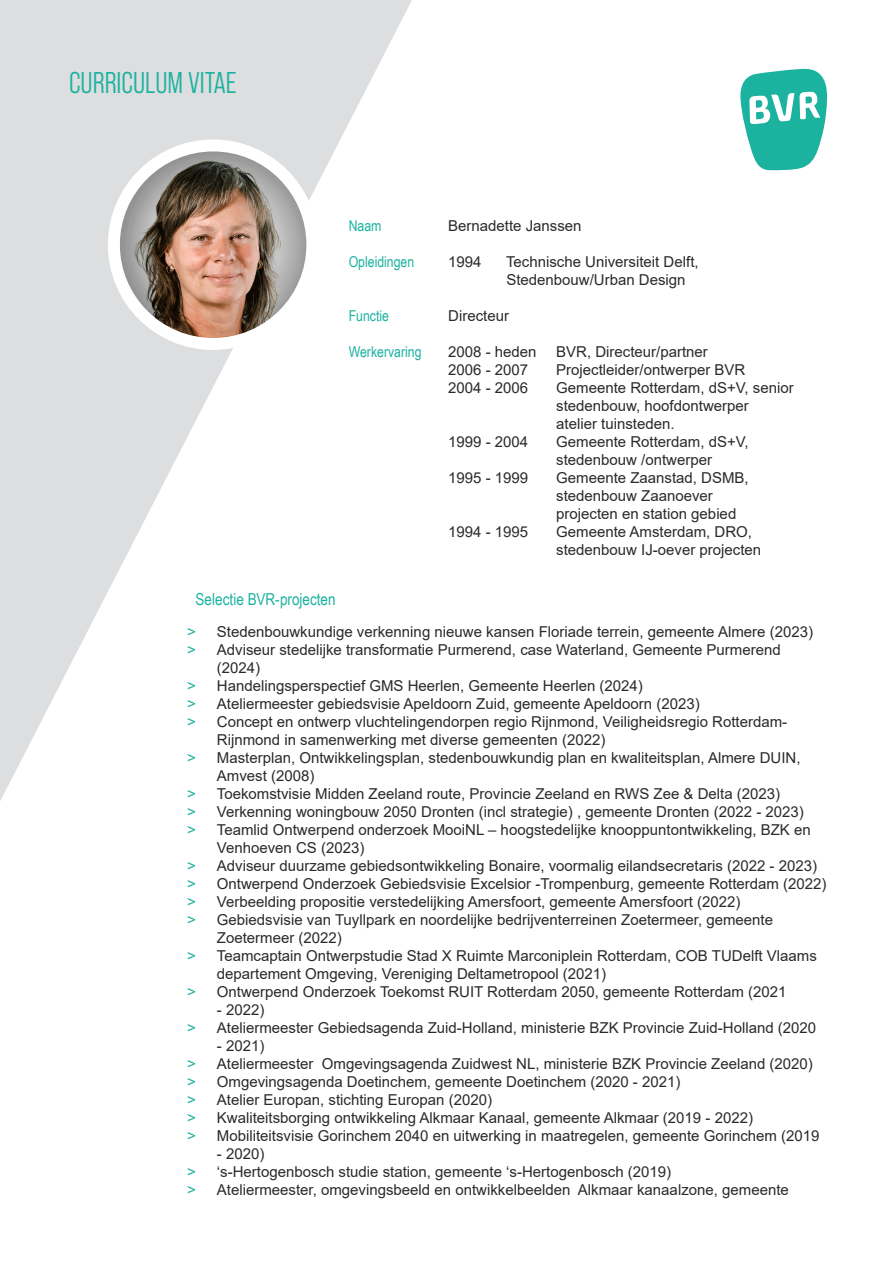
<style>
.page{position:relative;width:893px;height:1263px;background:#fff}
.page>*{position:absolute;margin:0;border:0;box-sizing:border-box;transform-origin:0 0}
.Basistekst{font:30px "Bebas Neue Pro Middle";color:#1cb2a0}
.t1{font:16.5px "Arial Narrow";color:#1cb2a0}
.t2{font:15px/18px "Arial";color:#2b292a}
.t3{font:15px "Arial Narrow";color:#1cb2a0}
.s1{color:#1cb2a0}
</style>
<div class="page">
<svg style="left:0;top:0;width:412px;height:801px"></svg>
<img style="left:120px;top:151px;width:188px;height:188px">
<div style="left:108px;top:139px;width:210px;height:211px;border:12px solid #fff;border-radius:50%"></div>
<svg style="left:740px;top:68px;width:87px;height:103px"></svg>
<p class="Basistekst" style="left:69px;top:66px;width:169px">CURRICULUM VITAE</p>
<p class="t3" style="left:349px;top:215px;width:34px">Naam</p>
<p class="t2" style="left:448px;top:217px;width:135px">Bernadette Janssen</p>
<p class="t3" style="left:349px;top:251px;width:67px">Opleidingen</p>
<p class="t2" style="left:448px;top:253px;width:35px">1994</p>
<p class="t2" style="left:506px;top:253px;width:194px">Technische Universiteit Delft,</p>
<p class="t2" style="left:506px;top:271px;width:181px">Stedenbouw/Urban Design</p>
<p class="t3" style="left:349px;top:305px;width:42px">Functie</p>
<p class="t2" style="left:448px;top:307px;width:62px">Directeur</p>
<p class="t3" style="left:349px;top:341px;width:74px">Werkervaring</p>
<p class="t2" style="left:448px;top:343px;width:90px">2008 - heden</p>
<p class="t2" style="left:556px;top:343px;width:153px">BVR, Directeur/partner</p>
<p class="t2" style="left:448px;top:361px;width:82px">2006 - 2007</p>
<p class="t2" style="left:556px;top:361px;width:191px">Projectleider/ontwerper BVR</p>
<p class="t2" style="left:448px;top:379px;width:82px">2004 - 2006</p>
<p class="t2" style="left:556px;top:379px;width:239px">Gemeente Rotterdam, dS+V, senior stedenbouw, hoofdontwerper<br>atelier tuinsteden.</p>
<p class="t2" style="left:448px;top:433px;width:82px">1999 - 2004</p>
<p class="t2" style="left:556px;top:433px;width:194px">Gemeente Rotterdam, dS+V, stedenbouw /ontwerper</p>
<p class="t2" style="left:448px;top:469px;width:82px">1995 - 1999</p>
<p class="t2" style="left:556px;top:469px;width:194px">Gemeente Zaanstad, DSMB, stedenbouw Zaanoever projecten en station gebied</p>
<p class="t2" style="left:448px;top:523px;width:82px">1994 - 1995</p>
<p class="t2" style="left:556px;top:523px;width:207px">Gemeente Amsterdam, DRO, stedenbouw IJ-oever projecten</p>
<p class="t1" style="left:196px;top:587px;width:141px">Selectie BVR-projecten</p>
<p class="t2" style="left:187px;top:623px;width:627px"><span class="s1">&gt;</span> Stedenbouwkundige verkenning nieuwe kansen Floriade terrein, gemeente Almere (2023)</p>
<p class="t2" style="left:217px;top:641px;width:565px;text-indent:-30px"><span class="s1">&gt;</span> Adviseur stedelijke transformatie Purmerend, case Waterland, Gemeente Purmerend (2024)</p>
<p class="t2" style="left:187px;top:677px;width:457px"><span class="s1">&gt;</span> Handelingsperspectief GMS Heerlen, Gemeente Heerlen (2024)</p>
<p class="t2" style="left:187px;top:695px;width:514px"><span class="s1">&gt;</span> Ateliermeester gebiedsvisie Apeldoorn Zuid, gemeente Apeldoorn (2023)</p>
<p class="t2" style="left:217px;top:713px;width:572px;text-indent:-30px"><span class="s1">&gt;</span> Concept en ontwerp vluchtelingendorpen regio Rijnmond, Veiligheidsregio Rotterdam-<br>Rijnmond in samenwerking met diverse gemeenten (2022)</p>
<p class="t2" style="left:217px;top:749px;width:585px;text-indent:-30px"><span class="s1">&gt;</span> Masterplan, Ontwikkelingsplan, stedenbouwkundig plan en kwaliteitsplan, Almere DUIN,<br>Amvest (2008)</p>
<p class="t2" style="left:187px;top:785px;width:595px"><span class="s1">&gt;</span> Toekomstvisie Midden Zeeland route, Provincie Zeeland en RWS Zee &amp; Delta (2023)</p>
<p class="t2" style="left:187px;top:803px;width:618px"><span class="s1">&gt;</span> Verkenning woningbouw 2050 Dronten (incl strategie) , gemeente Dronten (2022 - 2023)</p>
<p class="t2" style="left:217px;top:821px;width:595px;text-indent:-30px"><span class="s1">&gt;</span> Teamlid Ontwerpend onderzoek MooiNL – hoogstedelijke knooppuntontwikkeling, BZK en<br>Venhoeven CS (2023)</p>
<p class="t2" style="left:187px;top:857px;width:631px"><span class="s1">&gt;</span> Adviseur duurzame gebiedsontwikkeling Bonaire, voormalig eilandsecretaris (2022 - 2023)</p>
<p class="t2" style="left:187px;top:875px;width:641px"><span class="s1">&gt;</span> Ontwerpend Onderzoek Gebiedsvisie Excelsior -Trompenburg, gemeente Rotterdam (2022)</p>
<p class="t2" style="left:187px;top:893px;width:555px"><span class="s1">&gt;</span> Verbeelding propositie verstedelijking Amersfoort, gemeente Amersfoort (2022)</p>
<p class="t2" style="left:217px;top:911px;width:558px;text-indent:-30px"><span class="s1">&gt;</span> Gebiedsvisie van Tuyllpark en noordelijke bedrijventerreinen Zoetermeer, gemeente<br>Zoetermeer (2022)</p>
<p class="t2" style="left:217px;top:947px;width:601px;text-indent:-30px"><span class="s1">&gt;</span> Teamcaptain Ontwerpstudie Stad X Ruimte Marconiplein Rotterdam, COB TUDelft Vlaams departement Omgeving, Vereniging Deltametropool (2021)</p>
<p class="t2" style="left:187px;top:983px;width:601px"><span class="s1">&gt;</span> Ontwerpend Onderzoek Toekomst RUIT Rotterdam 2050, gemeente Rotterdam (2021</p>
<p class="t2" style="left:217px;top:1001px;width:49px">- 2022)</p>
<p class="t2" style="left:187px;top:1019px;width:631px"><span class="s1">&gt;</span> Ateliermeester Gebiedsagenda Zuid-Holland, ministerie BZK Provincie Zuid-Holland (2020</p>
<p class="t2" style="left:217px;top:1037px;width:49px">- 2021)</p>
<p class="t2" style="left:187px;top:1055px;width:627px"><span class="s1">&gt;</span> Ateliermeester Omgevingsagenda Zuidwest NL, ministerie BZK Provincie Zeeland (2020)</p>
<p class="t2" style="left:187px;top:1073px;width:495px"><span class="s1">&gt;</span> Omgevingsagenda Doetinchem, gemeente Doetinchem (2020 - 2021)</p>
<p class="t2" style="left:187px;top:1091px;width:306px"><span class="s1">&gt;</span> Atelier Europan, stichting Europan (2020)</p>
<p class="t2" style="left:187px;top:1109px;width:567px"><span class="s1">&gt;</span> Kwaliteitsborging ontwikkeling Alkmaar Kanaal, gemeente Alkmaar (2019 - 2022)</p>
<p class="t2" style="left:187px;top:1127px;width:634px"><span class="s1">&gt;</span> Mobiliteitsvisie Gorinchem 2040 en uitwerking in maatregelen, gemeente Gorinchem (2019</p>
<p class="t2" style="left:217px;top:1145px;width:49px">- 2020)</p>
<p class="t2" style="left:187px;top:1163px;width:486px"><span class="s1">&gt;</span> ‘s-Hertogenbosch studie station, gemeente ‘s-Hertogenbosch (2019)</p>
<p class="t2" style="left:187px;top:1181px;width:603px"><span class="s1">&gt;</span> Ateliermeester, omgevingsbeeld en ontwikkelbeelden Alkmaar kanaalzone, gemeente</p>
</div>
